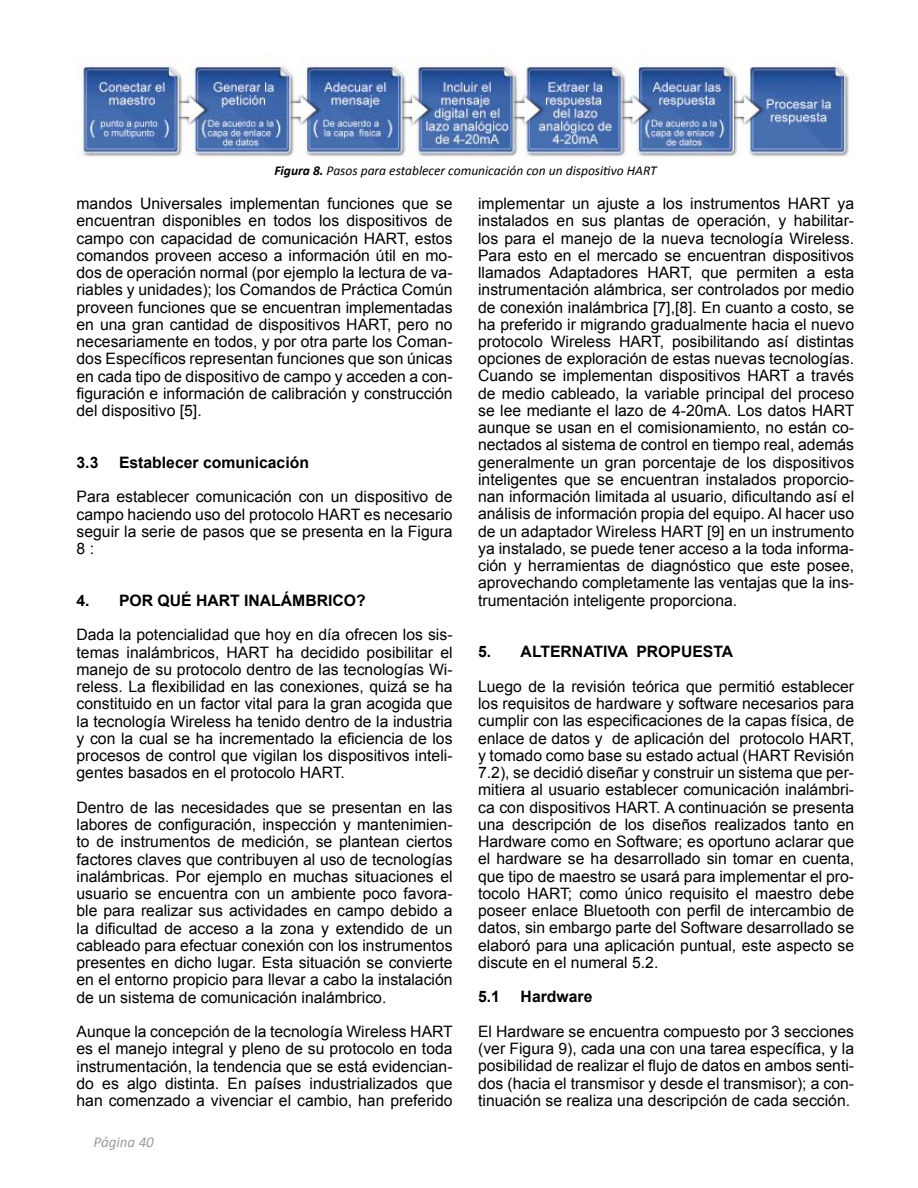
<style>
.page{position:relative;width:918px;height:1188px;background:#fff}
.page>*{position:absolute;margin:0;border:0;box-sizing:border-box;transform-origin:0 0}
.t1{font:15.75px/17.2px "Arial";color:#000;text-align:justify}
.t2{font:700 15.75px "Arial";color:#000}
.t3{font:italic 15px "Calibri";color:#9c9c9c}
.t4{font:italic 13.5px "Calibri";color:#000}
.s1{font-weight:700}
</style>
<div class="page">
<img style="left:77px;top:53px;width:772px;height:104px">
<p class="t4" style="left:274px;top:162px;width:384px"><span class="s1">Figura 8.</span> Pasos para establecer comunicación con un dispositivo HART</p>
<p class="t1" style="left:77px;top:195px;width:378px">mandos Universales implementan funciones que se encuentran disponibles en todos los dispositivos de campo con capacidad de comunicación HART, estos comandos proveen acceso a información útil en mo&shy;dos de operación normal (por ejemplo la lectura de va&shy;riables y unidades); los Comandos de Práctica Común proveen funciones que se encuentran implementadas en una gran cantidad de dispositivos HART, pero no necesariamente en todos, y por otra parte los Coman&shy;dos Específicos representan funciones que son únicas en cada tipo de dispositivo de campo y acceden a con&shy;figuración e información de calibración y construcción del dispositivo [5].</p>
<p class="t2" style="left:77px;top:452px;width:23px">3.3</p>
<p class="t2" style="left:119px;top:452px;width:191px">Establecer comunicación</p>
<p class="t1" style="left:77px;top:488px;width:378px">Para establecer comunicación con un dispositivo de campo haciendo uso del protocolo HART es necesario seguir la serie de pasos que se presenta en la Figura 8 :</p>
<p class="t2" style="left:77px;top:590px;width:291px">4. POR QUÉ HART INALÁMBRICO?</p>
<p class="t1" style="left:77px;top:626px;width:378px">Dada la potencialidad que hoy en día ofrecen los sis&shy;temas inalámbricos, HART ha decidido posibilitar el manejo de su protocolo dentro de las tecnologías Wi&shy;reless. La flexibilidad en las conexiones, quizá se ha constituido en un factor vital para la gran acogida que la tecnología Wireless ha tenido dentro de la industria y con la cual se ha incrementado la eficiencia de los procesos de control que vigilan los dispositivos inteli&shy;gentes basados en el protocolo HART.</p>
<p class="t1" style="left:77px;top:799px;width:378px">Dentro de las necesidades que se presentan en las labores de configuración, inspección y mantenimien&shy;to de instrumentos de medición, se plantean ciertos factores claves que contribuyen al uso de tecnologías inalámbricas. Por ejemplo en muchas situaciones el usuario se encuentra con un ambiente poco favora&shy;ble para realizar sus actividades en campo debido a la dificultad de acceso a la zona y extendido de un cableado para efectuar conexión con los instrumentos presentes en dicho lugar. Esta situación se convierte en el entorno propicio para llevar a cabo la instalación de un sistema de comunicación inalámbrico.</p>
<p class="t1" style="left:77px;top:1023px;width:378px">Aunque la concepción de la tecnología Wireless HART es el manejo integral y pleno de su protocolo en toda instrumentación, la tendencia que se está evidencian&shy;do es algo distinta. En países industrializados que han comenzado a vivenciar el cambio, han preferido</p>
<p class="t3" style="left:94px;top:1132px;width:62px">Página 40</p>
<p class="t1" style="left:478px;top:195px;width:378px">implementar un ajuste a los instrumentos HART ya instalados en sus plantas de operación, y habilitar&shy;los para el manejo de la nueva tecnología Wireless.<br>Para esto en el mercado se encuentran dispositivos llamados Adaptadores HART, que permiten a esta instrumentación alámbrica, ser controlados por medio de conexión inalámbrica [7],[8]. En cuanto a costo, se ha preferido ir migrando gradualmente hacia el nuevo protocolo Wireless HART, posibilitando así distintas opciones de exploración de estas nuevas tecnologías.<br>Cuando se implementan dispositivos HART a través de medio cableado, la variable principal del proceso se lee mediante el lazo de 4-20mA. Los datos HART aunque se usan en el comisionamiento, no están co&shy;nectados al sistema de control en tiempo real, además generalmente un gran porcentaje de los dispositivos inteligentes que se encuentran instalados proporcio&shy;nan información limitada al usuario, dificultando así el análisis de información propia del equipo. Al hacer uso de un adaptador Wireless HART [9] en un instrumento ya instalado, se puede tener acceso a la toda informa&shy;ción y herramientas de diagnóstico que este posee, aprovechando completamente las ventajas que la ins&shy;trumentación inteligente proporciona.</p>
<p class="t2" style="left:478px;top:642px;width:257px">5. ALTERNATIVA PROPUESTA</p>
<p class="t1" style="left:478px;top:678px;width:378px">Luego de la revisión teórica que permitió establecer los requisitos de hardware y software necesarios para cumplir con las especificaciones de la capas física, de enlace de datos y de aplicación del protocolo HART, y tomado como base su estado actual (HART Revisión 7.2), se decidió diseñar y construir un sistema que per&shy;mitiera al usuario establecer comunicación inalámbri&shy;ca con dispositivos HART. A continuación se presenta una descripción de los diseños realizados tanto en Hardware como en Software; es oportuno aclarar que el hardware se ha desarrollado sin tomar en cuenta, que tipo de maestro se usará para implementar el pro&shy;tocolo HART; como único requisito el maestro debe poseer enlace Bluetooth con perfil de intercambio de datos, sin embargo parte del Software desarrollado se elaboró para una aplicación puntual, este aspecto se discute en el numeral 5.2.</p>
<p class="t2" style="left:478px;top:986px;width:23px">5.1</p>
<p class="t2" style="left:521px;top:986px;width:73px">Hardware</p>
<p class="t1" style="left:478px;top:1023px;width:378px">El Hardware se encuentra compuesto por 3 secciones (ver Figura 9), cada una con una tarea específica, y la posibilidad de realizar el flujo de datos en ambos senti&shy;dos (hacia el transmisor y desde el transmisor); a con&shy;tinuación se realiza una descripción de cada sección.</p>
</div>
